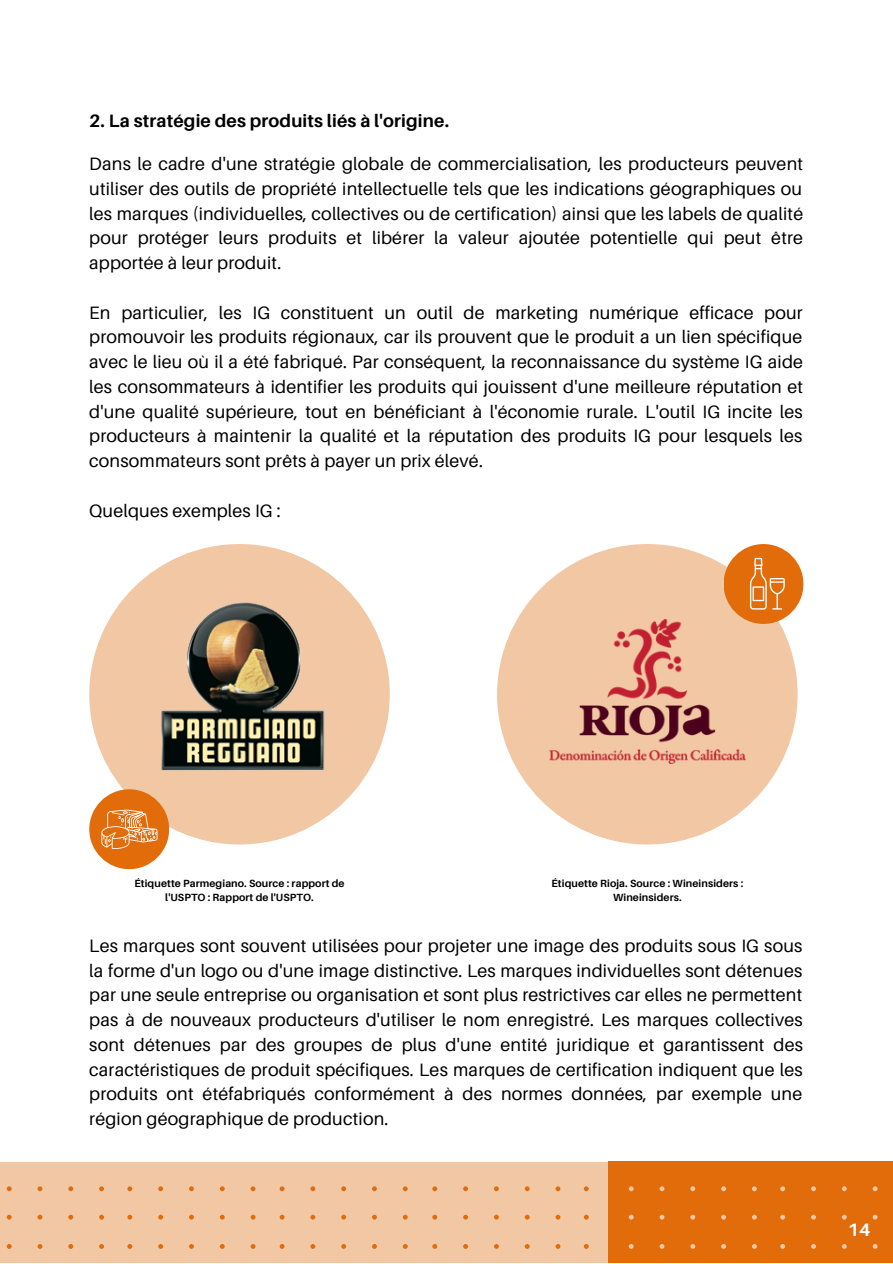
<style>
.page{position:relative;width:893px;height:1264px;background:#fff}
.page>*{position:absolute;margin:0;border:0;box-sizing:border-box;transform-origin:0 0}
.t1{font:17.85px/24.8px "Aileron";letter-spacing:.01em;color:#000;text-align:justify}
.t2{font:700 17.85px "Aileron";letter-spacing:.01em;color:#000}
.t3{font:700 17.85px "Aileron";color:#fff}
.t4{font:700 10.5px/14px "Aileron";letter-spacing:.01em;color:#000;text-align:center}
</style>
<div class="page">
<div style="left:0;top:1161px;width:782px;height:101px;background:#f1c7a4"></div>
<svg style="left:6px;top:1186px;width:98px;height:63px"></svg>
<svg style="left:127px;top:1186px;width:128px;height:63px"></svg>
<svg style="left:279px;top:1186px;width:128px;height:63px"></svg>
<div style="left:608px;top:1161px;width:284px;height:101px;background:#e36c0a"></div>
<svg style="left:432px;top:1186px;width:128px;height:63px"></svg>
<svg style="left:583px;top:1186px;width:295px;height:63px"></svg>
<div style="left:89px;top:544px;width:301px;height:300px;background:#f1c7a4;border-radius:50%"></div>
<div style="left:89px;top:789px;width:80px;height:80px;background:#e36c0a;border-radius:50%"></div>
<div style="left:497px;top:544px;width:300px;height:300px;background:#f1c7a4;border-radius:50%"></div>
<img style="left:161px;top:602px;width:164px;height:169px">
<div style="left:723px;top:544px;width:80px;height:80px;background:#e36c0a;border-radius:50%"></div>
<img style="left:549px;top:619px;width:196px;height:144px">
<svg style="left:101px;top:809px;width:56px;height:40px"></svg>
<svg style="left:750px;top:558px;width:34px;height:51px"></svg>
<p class="t2" style="left:89px;top:109px;width:361px">2. La stratégie des produits liés à l'origine.</p>
<p class="t1" style="left:89px;top:151px;width:715px">Dans le cadre d'une stratégie globale de commercialisation, les producteurs peuvent utiliser des outils de propriété intellectuelle tels que les indications géographiques ou les marques (individuelles, collectives ou de certification) ainsi que les labels de qualité pour protéger leurs produits et libérer la valeur ajoutée potentielle qui peut être apportée à leur produit.</p>
<p class="t1" style="left:89px;top:300px;width:715px">En particulier, les IG constituent un outil de marketing numérique efficace pour promouvoir les produits régionaux, car ils prouvent que le produit a un lien spécifique avec le lieu où il a été fabriqué. Par conséquent, la reconnaissance du système IG aide les consommateurs à identifier les produits qui jouissent d'une meilleure réputation et d'une qualité supérieure, tout en bénéficiant à l'économie rurale. L'outil IG incite les producteurs à maintenir la qualité et la réputation des produits IG pour lesquels les consommateurs sont prêts à payer un prix élevé.</p>
<p class="t1" style="left:89px;top:497px;width:193px">Quelques exemples IG :</p>
<p class="t4" style="left:134px;top:876px;width:212px">Étiquette Parmegiano. Source : rapport de l'USPTO : Rapport de l'USPTO.</p>
<p class="t4" style="left:551px;top:876px;width:193px">Étiquette Rioja. Source : Wineinsiders :<br>Wineinsiders.</p>
<p class="t1" style="left:89px;top:933px;width:715px">Les marques sont souvent utilisées pour projeter une image des produits sous IG sous la forme d'un logo ou d'une image distinctive. Les marques individuelles sont détenues par une seule entreprise ou organisation et sont plus restrictives car elles ne permettent pas à de nouveaux producteurs d'utiliser le nom enregistré. Les marques collectives sont détenues par des groupes de plus d'une entité juridique et garantissent des caractéristiques de produit spécifiques. Les marques de certification indiquent que les produits ont étéfabriqués conformément à des normes données, par exemple une région géographique de production.</p>
<p class="t3" style="left:847px;top:1218px;width:24px">14</p>
</div>
